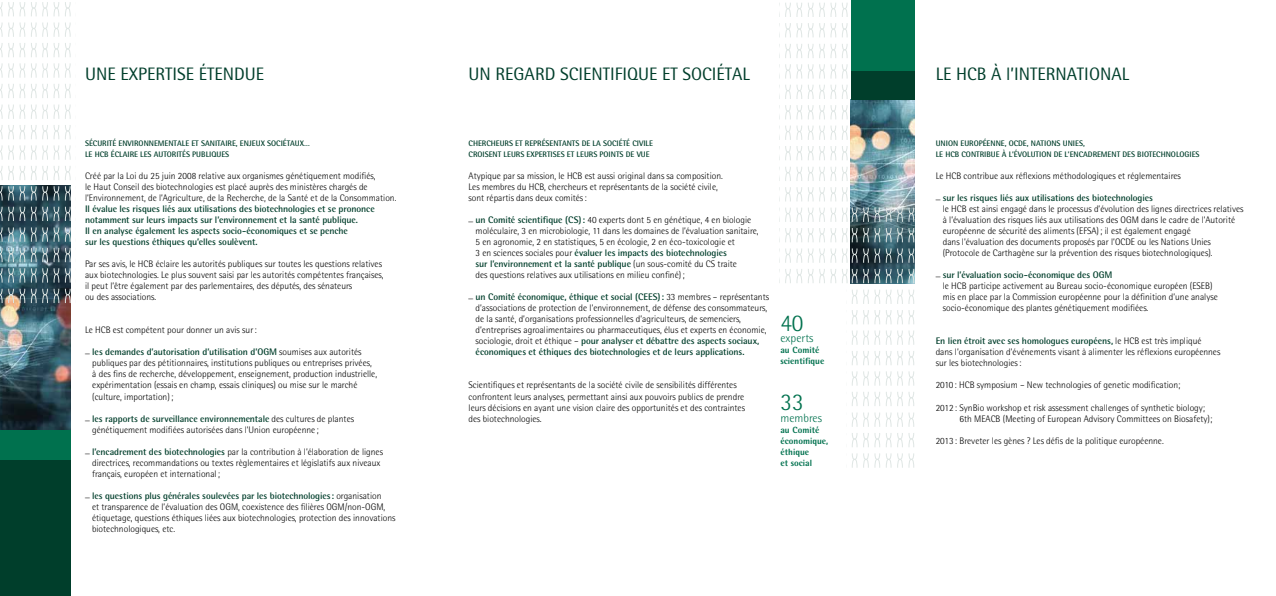
<style>
.page{position:relative;width:1276px;height:596px;background:#fff}
.page>*{position:absolute;margin:0;border:0;box-sizing:border-box;transform-origin:0 0}
.t1{font:300 24px "Rotis Semi Sans";color:#00714e}
.t2{font:18px "Rotis Semi Sans";color:#003e2b}
.t3{font:300 12px "Rotis Semi Sans";color:#00714e}
.t4{font:300 9.5px/11px "Rotis Semi Sans";color:#000}
.t5{font:700 9.5px/11px "Rotis Semi Sans";letter-spacing:-.01em;color:#003e2b}
.t6{font:800 9px/11px "Rotis Semi Sans";color:#00714e}
.t7{font:700 8px/11px "Rotis Semi Sans";color:#003e2b}
.s1{font-weight:700;color:#003e2b}
.s2{font-size:10px}
</style>
<div class="page">
<img style="left:0;top:186px;width:71px;height:243px">
<img style="left:857px;top:99px;width:57px;height:184px">
<svg style="left:0;top:2px;width:25px;height:219px"></svg>
<svg style="left:31px;top:2px;width:28px;height:219px"></svg>
<svg style="left:65px;top:2px;width:6px;height:219px"></svg>
<svg style="left:0;top:227px;width:25px;height:76px;background:#678b94"></svg>
<svg style="left:31px;top:227px;width:28px;height:76px;background:#4d6b76"></svg>
<svg style="left:65px;top:227px;width:6px;height:76px"></svg>
<div style="left:0;top:459px;width:71px;height:136px;background:#003e2b"></div>
<div style="left:850px;top:69px;width:64px;height:30px;background:#003e2b"></div>
<div style="left:850px;top:0;width:64px;height:71px;background:#00714e"></div>
<svg style="left:863px;top:207px;width:28px;height:76px;background:#526b74"></svg>
<svg style="left:897px;top:207px;width:17px;height:76px"></svg>
<svg style="left:852px;top:290px;width:5px;height:178px"></svg>
<svg style="left:863px;top:290px;width:28px;height:178px"></svg>
<svg style="left:897px;top:289px;width:17px;height:179px"></svg>
<svg style="left:785px;top:3px;width:28px;height:280px"></svg>
<svg style="left:819px;top:0;width:38px;height:283px"></svg>
<div style="left:0;top:429px;width:71px;height:30px;background:#00714e"></div>
<h2 class="t2" style="left:85px;top:63px;width:181px">UNE EXPERTISE ÉTENDUE</h2>
<p class="t7" style="left:85px;top:138px;width:226px">SÉCURITÉ ENVIRONNEMENTALE ET SANITAIRE, ENJEUX SOCIÉTAUX…<br>LE HCB ÉCLAIRE LES AUTORITÉS PUBLIQUES</p>
<p class="t4" style="left:85px;top:170px;width:313px">Créé par la Loi du 25 juin 2008 relative aux organismes génétiquement modifiés,<br>le Haut Conseil des biotechnologies est placé auprès des ministères chargés de l’Environnement, de l’Agriculture, de la Recherche, de la Santé et de la Consommation.</p>
<p class="t5" style="left:85px;top:203px;width:291px">Il évalue les risques liés aux utilisations des biotechnologies et se prononce notamment sur leurs impacts sur l’environnement et la santé publique.<br>Il en analyse également les aspects socio-économiques et se penche<br>sur les questions éthiques qu’elles soulèvent.</p>
<p class="t4" style="left:85px;top:258px;width:300px">Par ses avis, le HCB éclaire les autorités publiques sur toutes les questions relatives aux biotechnologies. Le plus souvent saisi par les autorités compétentes françaises, il peut l’être également par des parlementaires, des députés, des sénateurs<br>ou des associations.</p>
<p class="t4" style="left:85px;top:324px;width:173px">Le HCB est compétent pour donner un avis sur:</p>
<p class="t4" style="left:92px;top:346px;width:286px;text-indent:-7px">_ <span class="s1">les demandes d’autorisation d’utilisation d’OGM</span> soumises aux autorités publiques par des pétitionnaires, institutions publiques ou entreprises privées, à des fins de recherche, développement, enseignement, production industrielle, expérimentation (essais en champ, essais cliniques) ou mise sur le marché (culture, importation);</p>
<p class="t4" style="left:92px;top:412px;width:263px;text-indent:-7px">_ <span class="s1">les rapports de surveillance environnementale</span> des cultures de plantes génétiquement modifiées autorisées dans l’Union européenne ;</p>
<p class="t4" style="left:92px;top:445px;width:292px;text-indent:-7px">_ <span class="s1">l’encadrement des biotechnologies</span> par la contribution à l’élaboration de lignes directrices, recommandations ou textes règlementaires et législatifs aux niveaux français, européen et international ;</p>
<p class="t4" style="left:92px;top:489px;width:305px;text-indent:-7px">_ <span class="s1">les questions plus générales soulevées par les biotechnologies:</span> organisation<br>et transparence de l’évaluation des OGM, coexistence des filières OGM/non-OGM, étiquetage, questions éthiques liées aux biotechnologies, protection des innovations biotechnologiques, etc.</p>
<h2 class="t2" style="left:468px;top:63px;width:283px">UN REGARD SCIENTIFIQUE ET SOCIÉTAL</h2>
<p class="t7" style="left:468px;top:138px;width:186px">CHERCHEURS ET REPRÉSENTANTS DE LA SOCIÉTÉ CIVILE<br>CROISENT LEURS EXPERTISES ET LEURS POINTS DE VUE</p>
<p class="t4" style="left:468px;top:170px;width:256px">Atypique par sa mission, le HCB est aussi original dans sa composition.<br>Les membres du HCB, chercheurs et représentants de la société civile, sont répartis dans deux comités:</p>
<p class="t4" style="left:475px;top:214px;width:284px;text-indent:-7px">_ <span class="s1">un Comité scientifique (CS):</span> 40 experts dont 5 en génétique, 4 en biologie moléculaire, 3 en microbiologie, 11 dans les domaines de l’évaluation sanitaire, 5 en agronomie, 2 en statistiques, 5 en écologie, 2 en éco-toxicologie et<br>3 en sciences sociales pour <span class="s1">évaluer les impacts des biotechnologies<br>sur l’environnement et la santé publique</span> (un sous-comité du CS traite<br>des questions relatives aux utilisations en milieu confiné);</p>
<p class="t4" style="left:475px;top:291px;width:295px;text-indent:-7px">_ <span class="s1">un Comité économique, éthique et social (CEES):</span> 33 membres – représentants d’associations de protection de l’environnement, de défense des consommateurs, de la santé, d’organisations professionnelles d’agriculteurs, de semenciers, d’entreprises agroalimentaires ou pharmaceutiques, élus et experts en économie, sociologie, droit et éthique – <span class="s1">pour analyser et débattre des aspects sociaux, économiques et éthiques des biotechnologies et de leurs applications.</span></p>
<p class="t4" style="left:468px;top:379px;width:278px">Scientifiques et représentants de la société civile de sensibilités différentes confrontent leurs analyses, permettant ainsi aux pouvoirs publics de prendre leurs décisions en ayant une vision claire des opportunités et des contraintes des biotechnologies<span class="s2">.</span></p>
<h1 class="t1" style="left:780px;top:309px;width:24px">40</h1>
<p class="t3" style="left:780px;top:331px;width:34px">experts</p>
<p class="t6" style="left:780px;top:344px;width:45px">au Comité scientifique</p>
<h1 class="t1" style="left:780px;top:388px;width:25px">33</h1>
<p class="t3" style="left:780px;top:410px;width:43px">membres</p>
<p class="t6" style="left:780px;top:423px;width:49px">au Comité économique, éthique<br>et social</p>
<h2 class="t2" style="left:935px;top:63px;width:195px">LE HCB À l’INTERNATIONAL</h2>
<p class="t7" style="left:935px;top:138px;width:265px">UNION EUROPÉENNE, OCDE, NATIONS UNIES,<br>LE HCB CONTRIBUE À L’ÉVOLUTION DE L’ENCADREMENT DES BIOTECHNOLOGIES</p>
<p class="t4" style="left:935px;top:170px;width:247px">Le HCB contribue aux réflexions méthodologiques et réglementaires</p>
<p class="t4" style="left:942px;top:192px;width:302px;text-indent:-7px">_ <span class="s1">sur les risques liés aux utilisations des biotechnologies<br></span>le HCB est ainsi engagé dans le processus d’évolution des lignes directrices relatives à l’évaluation des risques liés aux utilisations des OGM dans le cadre de l’Autorité européenne de sécurité des aliments (EFSA); il est également engagé<br>dans l’évaluation des documents proposés par l’OCDE ou les Nations Unies (Protocole de Carthagène sur la prévention des risques biotechnologiques).</p>
<p class="t4" style="left:942px;top:269px;width:277px;text-indent:-7px">_ <span class="s1">sur l’évaluation socio-économique des OGM<br></span>le HCB participe activement au Bureau socio-économique européen (ESEB) mis en place par la Commission européenne pour la définition d’une analyse socio-économique des plantes génétiquement modifiées.</p>
<p class="t4" style="left:935px;top:335px;width:286px"><span class="s1">En lien étroit avec ses homologues européens,</span> le HCB est très impliqué dans l’organisation d’événements visant à alimenter les réflexions européennes sur les biotechnologies:</p>
<p class="t4" style="left:935px;top:379px;width:246px">2010 : HCB symposium – New technologies of genetic modification;</p>
<p class="t4" style="left:959px;top:401px;width:254px;text-indent:-24px">2012 : SynBio workshop et risk assessment challenges of synthetic biology;<br>6th MEACB (Meeting of European Advisory Committees on Biosafety);</p>
<p class="t4" style="left:935px;top:434px;width:230px">2013 : Breveter les gènes ? Les défis de la politique européenne.</p>
</div>
